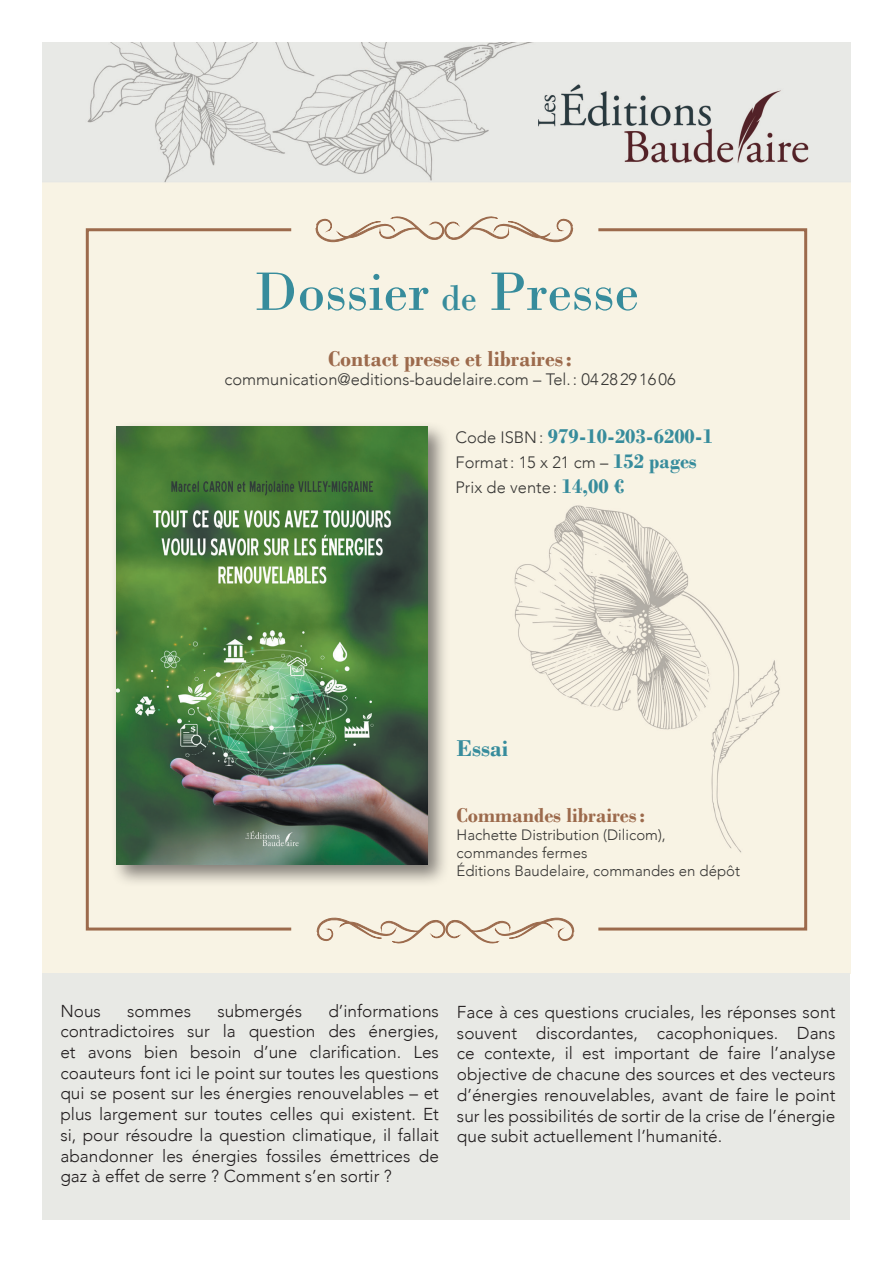
<style>
.page{position:relative;width:893px;height:1263px;background:#fff}
.page>*{position:absolute;margin:0;border:0;box-sizing:border-box;transform-origin:0 0}
.t1{font:57px "Bodoni";color:#378c9c}
.t2{font:700 24px "Bodoni";color:#378c9c}
.t3{font:700 22.5px "Bodoni";color:#9c6a4c}
.t4{font:700 21px "Bodoni";color:#378c9c}
.t5{font:700 21px "Bodoni";color:#9c6a4c}
.Texte_présentation{font:300 17.25px/20.7px "Avenir";color:#231f20;text-align:justify}
.t6{font:300 16.5px "Avenir";color:#383735}
.t7{font:300 15px/18px "Avenir";color:#383735}
.s1{font-size:37.5px}
.s2{font-family:"Avenir";font-weight:300;font-size:16.5px;color:#383735}
.s3{font-family:"Bodoni";font-weight:700;font-size:21px;color:#378c9c}
</style>
<div class="page">
<img style="left:43px;top:43px;width:807px;height:931px">
<div style="left:86px;top:228px;width:207px;height:702px;border:3px solid #9c6a4c"></div>
<svg style="left:317px;top:918px;width:257px;height:25px;background:#e6d9c7"></svg>
<svg style="left:316px;top:217px;width:257px;height:25px;background:#e6d9c7"></svg>
<div style="left:43px;top:974px;width:807px;height:246px;background:#e8e9e5"></div>
<div style="left:110px;top:420px;width:340px;height:468px;background:#231f20;opacity:.55"></div>
<img style="left:116px;top:426px;width:311px;height:439px">
<div style="left:597px;top:228px;width:210px;height:702px;border:3px solid #9c6a4c"></div>
<p class="t1" style="left:254px;top:258px;width:386px">Dossier <span class="s1">de</span> Presse</p>
<p class="t3" style="left:328px;top:345px;width:245px">Contact presse et libraires:</p>
<p class="t6" style="left:224px;top:370px;width:453px">communication@editions-baudelaire.com – Tel.: 0428291606</p>
<p class="t4" style="left:455px;top:423px;width:259px"><span class="s2">Code ISBN:</span> 979-10-203-6200-1</p>
<p class="t6" style="left:455px;top:452px;width:243px">Format: 15 x 21 cm – <span class="s3">152 pages</span></p>
<p class="t6" style="left:455px;top:477px;width:170px">Prix de vente: <span class="s3">14,00 €</span></p>
<p class="t2" style="left:457px;top:734px;width:53px">Essai</p>
<p class="t5" style="left:457px;top:803px;width:190px">Commandes libraires:</p>
<p class="t7" style="left:457px;top:826px;width:211px">Hachette Distribution (Dilicom),</p>
<p class="t7" style="left:457px;top:844px;width:285px">commandes fermes<br>Éditions Baudelaire, commandes en dépôt</p>
<p class="Texte_présentation" style="left:60px;top:1000px;width:380px;text-indent:268px">d’informations contradictoires sur la question des énergies, et avons bien besoin d’une clarification. Les coauteurs font ici le point sur toutes les questions qui se posent sur les énergies renouvelables – et plus largement sur toutes celles qui existent. Et si, pour résoudre la question climatique, il fallait abandonner les énergies fossiles émettrices de gaz à effet de serre ? Comment s’en sortir ?</p>
<p class="Texte_présentation" style="left:457px;top:1002px;width:380px">Face à ces questions cruciales, les réponses sont souvent discordantes, cacophoniques. Dans ce contexte, il est important de faire l’analyse objective de chacune des sources et des vecteurs d’énergies renouvelables, avant de faire le point sur les possibilités de sortir de la crise de l’énergie que subit actuellement l’humanité.</p>
<p class="Texte_présentation" style="left:60px;top:1000px;width:42px">Nous</p>
<p class="Texte_présentation" style="left:127px;top:1000px;width:65px">sommes</p>
<p class="Texte_présentation" style="left:217px;top:1000px;width:86px">submergés</p>
</div>
